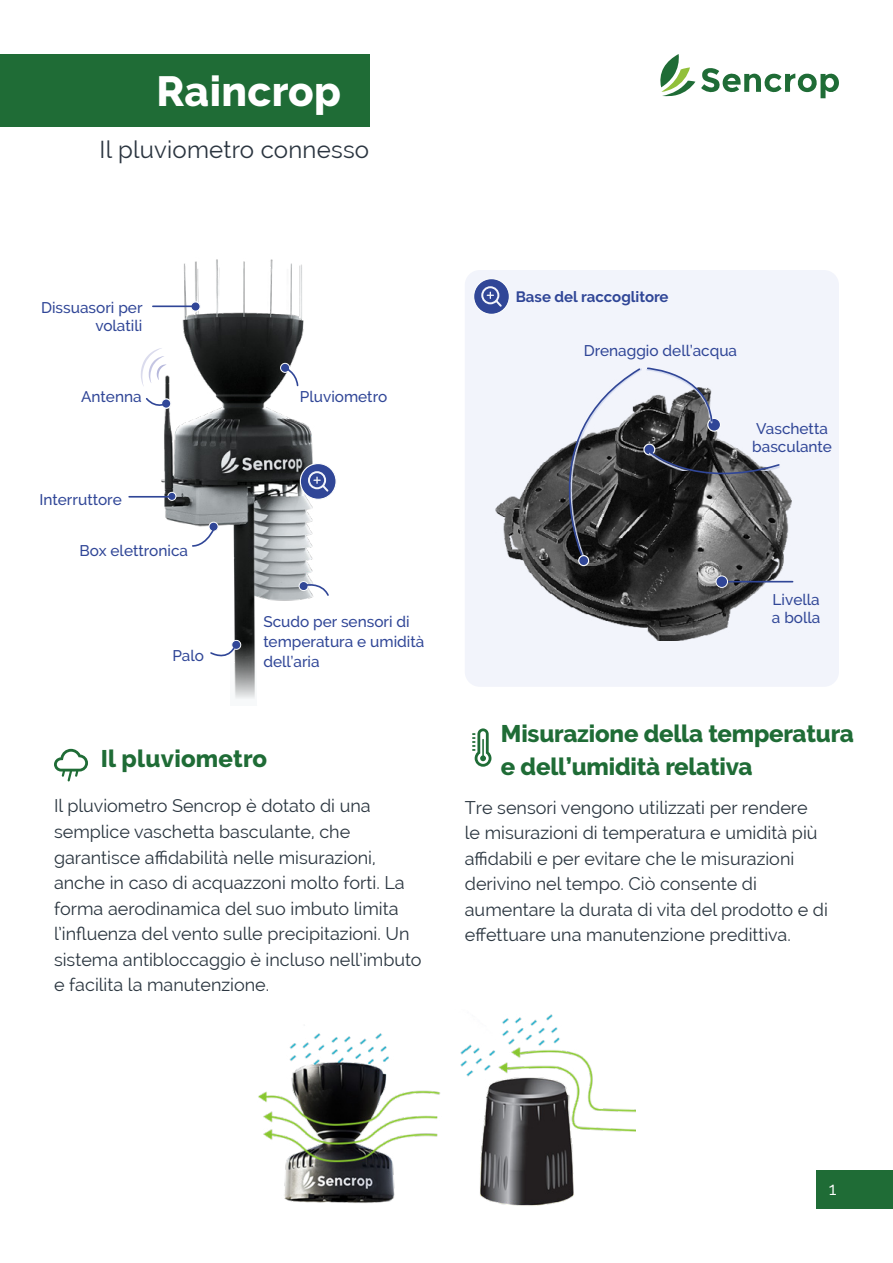
<style>
.page{position:relative;width:893px;height:1263px;background:#fff}
.page>*{position:absolute;margin:0;border:0;box-sizing:border-box;transform-origin:0 0}
.t1{font:800 42px "Raleway";letter-spacing:.01em;color:#fff}
.t2{font:800 24px/33px "Raleway";letter-spacing:-.01em;color:#1f6c36}
.t3{font:24px "Raleway";letter-spacing:.01em;color:#2b3540}
.t4{font:800 24px "Raleway";letter-spacing:.01em;color:#1f6c36}
.t5{font:18px/25.5px "Raleway";color:#2b3640}
.t6{font:18px "Raleway";color:#fff}
.t7{font:500 15.3px/19.8px "Raleway";color:#304697}
.t8{font:700 15px "Raleway";color:#304697}
</style>
<div class="page">
<img style="left:258px;top:1014px;width:377px;height:192px">
<div style="left:816px;top:1171px;width:77px;height:38px;background:#1f6c36"></div>
<svg style="left:701px;top:68px;width:138px;height:30px"></svg>
<svg style="left:660px;top:54px;width:35px;height:42px"></svg>
<svg style="left:54px;top:749px;width:34px;height:32px"></svg>
<svg style="left:472px;top:728px;width:19px;height:39px"></svg>
<div style="left:0;top:54px;width:369px;height:72px;background:#1f6c36"></div>
<div style="left:465px;top:270px;width:374px;height:417px;background:#f2f4fb;border-radius:15px"></div>
<img style="left:152px;top:259px;width:183px;height:368px">
<svg style="left:234px;top:627px;width:21px;height:72px"></svg>
<svg style="left:141px;top:348px;width:25px;height:39px"></svg>
<div style="left:209px;top:522px;width:9px;height:9px;background:#304697;border-radius:50%"></div>
<div style="left:209px;top:522px;width:10px;height:10px;border:1px solid #fbfcfc;border-radius:50%"></div>
<div style="left:161px;top:398px;width:11px;height:11px;border:1px solid #fbfcfc;border-radius:50%"></div>
<div style="left:281px;top:363px;width:9px;height:9px;background:#304697;border-radius:50%"></div>
<div style="left:280px;top:363px;width:10px;height:10px;border:1px solid #fff;border-radius:50%"></div>
<svg style="left:191px;top:526px;width:25px;height:21px"></svg>
<svg style="left:283px;top:366px;width:16px;height:21px"></svg>
<svg style="left:146px;top:396px;width:23px;height:14px"></svg>
<svg style="left:210px;top:638px;width:32px;height:23px"></svg>
<svg style="left:297px;top:580px;width:33px;height:17px"></svg>
<div style="left:168px;top:492px;width:8px;height:8px;background:#304697;border-radius:50%"></div>
<div style="left:167px;top:492px;width:9px;height:9px;border:1px solid #fbfcfc;border-radius:50%"></div>
<hr style="left:129px;top:496px;width:44px;height:2px;background:#304697">
<svg style="left:191px;top:302px;width:9px;height:9px"></svg>
<div style="left:190px;top:301px;width:11px;height:11px;border:1px solid #fbfcfc;border-radius:50%"></div>
<hr style="left:153px;top:305px;width:44px;height:2px;background:#304697">
<div style="left:474px;top:279px;width:35px;height:35px;background:#304697;border-radius:50%"></div>
<div style="left:473px;top:278px;width:37px;height:37px;border:1px solid #fbfcfc;border-radius:50%"></div>
<div style="left:481px;top:286px;width:18px;height:18px;border:2px solid #f2f4fb;border-radius:50%"></div>
<svg style="left:487px;top:292px;width:17px;height:17px"></svg>
<svg style="left:300px;top:463px;width:36px;height:36px"></svg>
<div style="left:300px;top:463px;width:37px;height:37px;border:1px solid #fbfcfc;border-radius:50%"></div>
<div style="left:308px;top:471px;width:18px;height:18px;border:2px solid #f2f4fb;border-radius:50%"></div>
<svg style="left:314px;top:477px;width:16px;height:16px"></svg>
<img style="left:495px;top:482px;width:299px;height:158px">
<svg style="left:527px;top:367px;width:254px;height:195px"></svg>
<div style="left:579px;top:556px;width:10px;height:10px;background:#304697;border-radius:50%"></div>
<div style="left:578px;top:555px;width:11px;height:11px;border:1px solid #fbfcfc;border-radius:50%"></div>
<hr style="left:722px;top:581px;width:71px;height:1px;background:#304697">
<div style="left:716px;top:576px;width:11px;height:11px;background:#304697;border-radius:50%"></div>
<div style="left:715px;top:575px;width:13px;height:13px;border:1px solid #fbfcfc;border-radius:50%"></div>
<h1 class="t1" style="left:156px;top:66px;width:186px">Raincrop</h1>
<h2 class="t3" style="left:100px;top:135px;width:271px">Il pluviometro connesso</h2>
<p class="t7" style="left:41px;top:298px;width:103px;line-height:18.5px;text-align:right">Dissuasori per volatili</p>
<p class="t7" style="left:81px;top:387px;width:62px">Antenna</p>
<p class="t7" style="left:40px;top:490px;width:84px">Interruttore</p>
<p class="t7" style="left:80px;top:540px;width:110px">Box elettronica</p>
<p class="t7" style="left:172px;top:646px;width:33px">Palo</p>
<p class="t7" style="left:300px;top:387px;width:89px">Pluviometro</p>
<p class="t7" style="left:263px;top:612px;width:163px">Scudo per sensori di temperatura e umidità dell’aria</p>
<h2 class="t4" style="left:101px;top:744px;width:168px">Il pluviometro</h2>
<p class="t5" style="left:54px;top:793px;width:369px">Il pluviometro Sencrop è dotato di una semplice vaschetta basculante, che garantisce affidabilità nelle misurazioni, anche in caso di acquazzoni molto forti. La forma aerodinamica del suo imbuto limita l’influenza del vento sulle precipitazioni. Un sistema antibloccaggio è incluso nell’imbuto e facilita la manutenzione.</p>
<p class="t8" style="left:516px;top:287px;width:154px">Base del raccoglitore</p>
<p class="t7" style="left:584px;top:341px;width:155px">Drenaggio dell’acqua</p>
<p class="t7" style="left:752px;top:419px;width:81px;line-height:18px">Vaschetta basculante</p>
<p class="t7" style="left:772px;top:590px;width:50px;line-height:18.5px">Livella a bolla</p>
<h2 class="t2" style="left:501px;top:717px;width:354px">Misurazione della temperatura e dell’umidità relativa</h2>
<p class="t5" style="left:465px;top:794px;width:365px">Tre sensori vengono utilizzati per rendere<br>le misurazioni di temperatura e umidità più affidabili e per evitare che le misurazioni derivino nel tempo. Ciò consente di aumentare la durata di vita del prodotto e di effettuare una manutenzione predittiva.</p>
<p class="t6" style="left:829px;top:1178px;width:9px">1</p>
</div>
